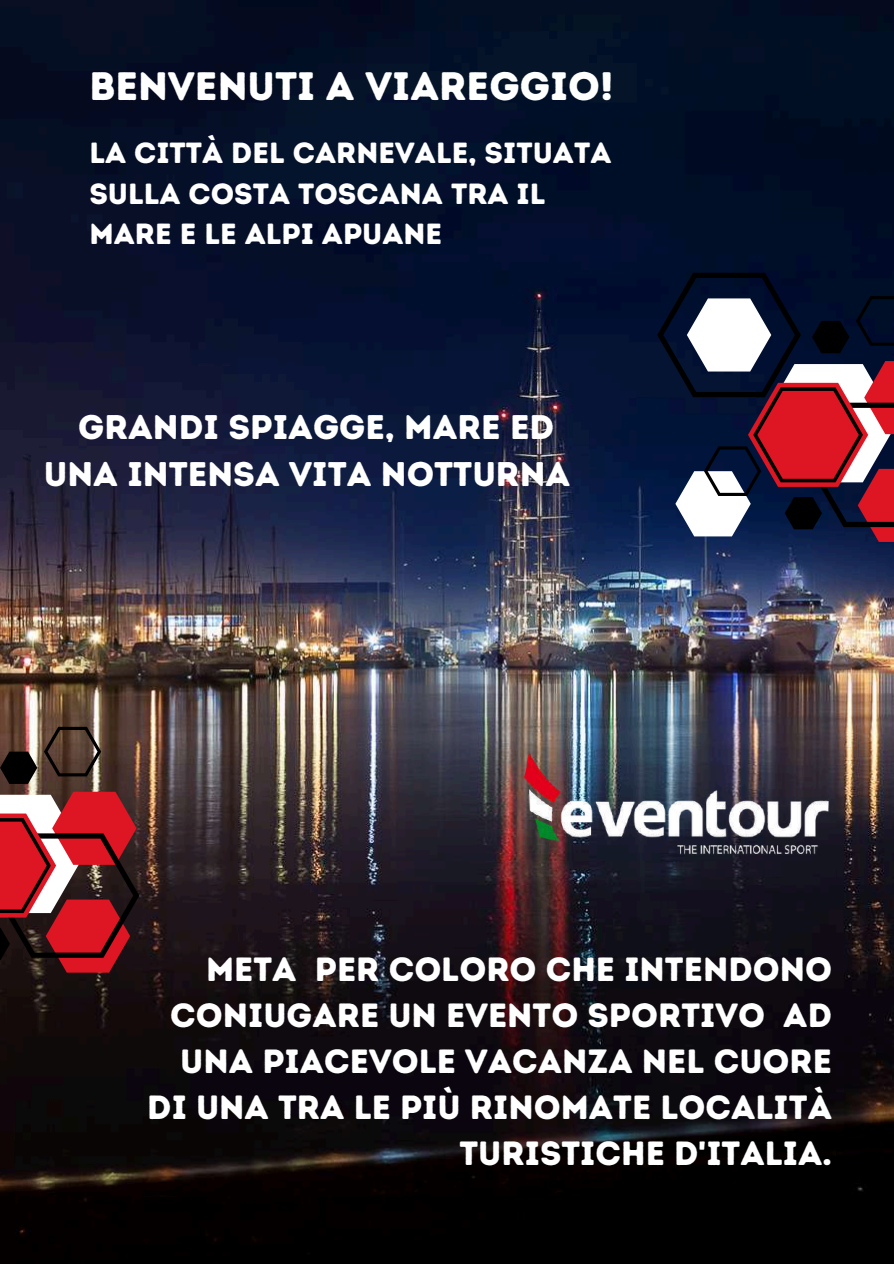
<style>
.page{position:relative;width:894px;height:1264px;background:#fff}
.page>*{position:absolute;margin:0;border:0;box-sizing:border-box;transform-origin:0 0}
.t1{font:39.6px "Intro Rust Base";color:#fff}
.t2{font:34.2px/47.2px "Intro Rust Base";color:#fff;text-align:center}
.t3{font:33.6px/46.2px "Intro Rust Base";color:#fff;text-align:right}
.t4{font:29.1px/40.5px "Intro Rust Base";color:#fff}
</style>
<div class="page">
<img style="left:0;top:0;width:893px;height:1263px">
<svg style="left:657px;top:273px;width:236px;height:269px"></svg>
<svg style="left:44px;top:726px;width:57px;height:50px;background:#554237"></svg>
<svg style="left:0;top:791px;width:139px;height:181px;background:#973239"></svg>
<svg style="left:0;top:751px;width:37px;height:33px"></svg>
<img style="left:502px;top:747px;width:346px;height:111px">
<p class="t1" style="left:89px;top:63px;width:525px">BENVENUTI A VIAREGGIO!</p>
<p class="t4" style="left:89px;top:133px;width:523px">LA CITTÀ DEL CARNEVALE, SITUATA<br>SULLA COSTA TOSCANA TRA IL<br>MARE E LE ALPI APUANE</p>
<p class="t2" style="left:44px;top:403px;width:527px">GRANDI SPIAGGE, MARE ED<br>UNA INTENSA VITA NOTTURNA</p>
<p class="t3" style="left:147px;top:945px;width:686px">META PER COLORO CHE INTENDONO<br>CONIUGARE UN EVENTO SPORTIVO AD<br>UNA PIACEVOLE VACANZA NEL CUORE<br>DI UNA TRA LE PIÙ RINOMATE LOCALITÀ<br>TURISTICHE D'ITALIA.</p>
</div>
